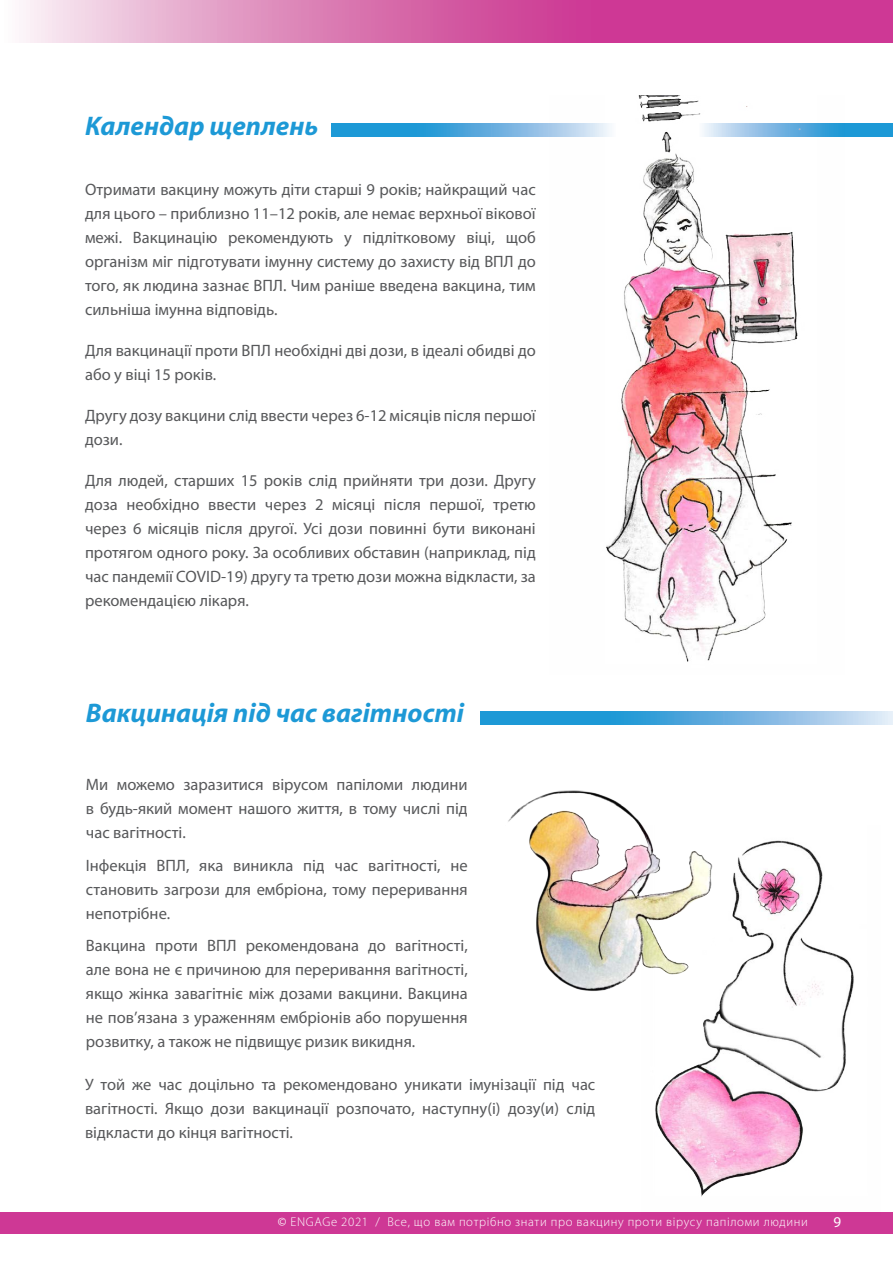
<style>
.page{position:relative;width:893px;height:1263px;background:#fff}
.page>*{position:absolute;margin:0;border:0;box-sizing:border-box;transform-origin:0 0}
.t1{font:italic 700 27px "Myriad Pro";color:#1d99d6}
.t2{font:16.5px/24px "Myriad Pro";color:#57585a;text-align:justify}
.t3{font:15px "Myriad Pro";color:#fff}
.t4{font:300 12.75px "Myriad Pro";letter-spacing:.05em;color:#fff}
.s1{font-weight:400}
</style>
<div class="page">
<svg style="left:23px;top:0;width:870px;height:43px;background:#d86dae"></svg>
<div style="left:0;top:1212px;width:893px;height:21px;background:#ce3895"></div>
<svg style="left:332px;top:123px;width:217px;height:13px;background:#44a4da"></svg>
<div style="left:697px;top:123px;width:196px;height:13px;background:#1d99d6"></div>
<img style="left:549px;top:96px;width:296px;height:566px">
<svg style="left:480px;top:712px;width:413px;height:12px;background:#5dafdf"></svg>
<img style="left:508px;top:790px;width:134px;height:201px">
<img style="left:642px;top:825px;width:212px;height:372px">
<h1 class="t1" style="left:85px;top:108px;width:235px">Календар щеплень</h1>
<p class="t2" style="left:85px;top:177px;width:452px">Отримати вакцину можуть діти старші 9 років; найкращий час для цього – приблизно 11–12 років, але немає верхньої вікової межі. Вакцинацію рекомендують у підлітковому віці, щоб організм міг підготувати імунну систему до захисту від ВПЛ до того, як людина зазнає ВПЛ. Чим раніше введена вакцина, тим сильніша імунна відповідь.</p>
<p class="t2" style="left:85px;top:338px;width:452px">Для вакцинації проти ВПЛ необхідні дві дози, в ідеалі обидві до або у віці 15 років.</p>
<p class="t2" style="left:85px;top:403px;width:452px">Другу дозу вакцини слід ввести через 6-12 місяців після першої дози.</p>
<p class="t2" style="left:85px;top:468px;width:452px">Для людей, старших 15 років слід прийняти три дози. Другу доза необхідно ввести через 2 місяці після першої, третю через 6 місяців після другої. Усі дози повинні бути виконані протягом одного року. За особливих обставин (наприклад, під час пандемії COVID-19) другу та третю дози можна відкласти, за рекомендацією лікаря.</p>
<h1 class="t1" style="left:86px;top:695px;width:380px">Вакцинація під час вагітності</h1>
<p class="t2" style="left:86px;top:772px;width:383px">Ми можемо заразитися вірусом папіломи людини в будь-який момент нашого життя, в тому числі під час вагітності.</p>
<p class="t2" style="left:86px;top:853px;width:383px">Інфекція ВПЛ, яка виникла під час вагітності, не становить загрози для ембріона, тому переривання непотрібне.</p>
<p class="t2" style="left:86px;top:933px;width:383px">Вакцина проти ВПЛ рекомендована до вагітності, але вона не є причиною для переривання вагітності, якщо жінка завагітніє між дозами вакцини. Вакцина не пов’язана з ураженням ембріонів або порушення розвитку, а також не підвищує ризик викидня.</p>
<p class="t2" style="left:85px;top:1072px;width:512px">У той же час доцільно та рекомендовано уникати імунізації під час вагітності. Якщо дози вакцинації розпочато, наступну(і) дозу(и) слід відкласти до кінця вагітності.</p>
<p class="t4" style="left:278px;top:1214px;width:532px"><span class="s1">©</span> ENGAGe 2021 / Все, що вам потрібно знати про вакцину проти вірусу папіломи людини</p>
<p class="t3" style="left:834px;top:1212px;width:9px">9</p>
</div>
